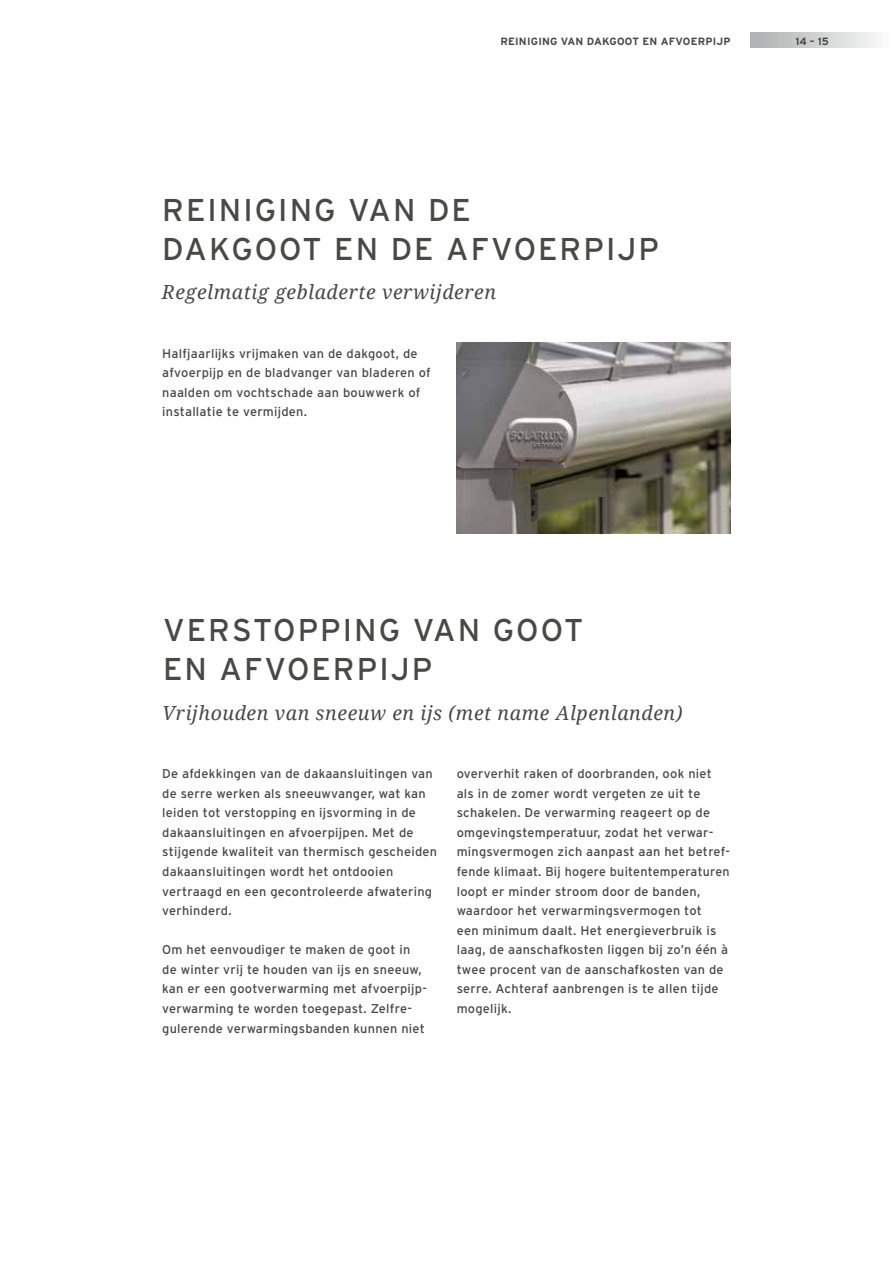
<style>
.page{position:relative;width:893px;height:1263px;background:#fff}
.page>*{position:absolute;margin:0;border:0;box-sizing:border-box;transform-origin:0 0}
.t1{font:31.5px/39.2px "Interstate";letter-spacing:.065em;color:#484847}
.t2{font:italic 19.5px "Droid Serif";letter-spacing:.03em;color:#484847}
.t3{font:12.75px/19.5px "Interstate";letter-spacing:.02em;color:#484847}
.t4{font:700 10.5px "Interstate";letter-spacing:.02em;color:#484847}
</style>
<div class="page">
<img style="left:456px;top:343px;width:275px;height:191px">
<svg style="left:750px;top:33px;width:126px;height:15px;background:#d0d0d0"></svg>
<p class="t4" style="left:500px;top:35px;width:232px">REINIGING VAN DAKGOOT EN AFVOERPIJP</p>
<p class="t4" style="left:795px;top:35px;width:35px">14 – 15</p>
<h1 class="t1" style="left:162px;top:190px;width:498px">REINIGING VAN DE<br>DAKGOOT EN DE AFVOERPIJP</h1>
<h2 class="t2" style="left:162px;top:281px;width:335px">Regelmatig gebladerte verwijderen</h2>
<p class="t3" style="left:162px;top:343px;width:270px">Halfjaarlijks vrijmaken van de dakgoot, de afvoerpijp en de bladvanger van bladeren of naalden om vochtschade aan bouwwerk of installatie te vermijden.</p>
<h1 class="t1" style="left:163px;top:610px;width:422px">VERSTOPPING VAN GOOT<br>EN AFVOERPIJP</h1>
<h2 class="t2" style="left:162px;top:701px;width:522px">Vrijhouden van sneeuw en ijs (met name Alpenlanden)</h2>
<p class="t3" style="left:162px;top:764px;width:276px">De afdekkingen van de dakaansluitingen van de serre werken als sneeuwvanger, wat kan leiden tot verstopping en ijsvorming in de dakaansluitingen en afvoerpijpen. Met de stijgende kwaliteit van thermisch gescheiden dakaansluitingen wordt het ontdooien vertraagd en een gecontroleerde afwatering verhinderd.</p>
<p class="t3" style="left:162px;top:940px;width:266px">Om het eenvoudiger te maken de goot in de winter vrij te houden van ijs en sneeuw, kan er een gootverwarming met afvoerpijp&shy;verwarming te worden toegepast. Zelfre&shy;gulerende verwarmingsbanden kunnen niet</p>
<p class="t3" style="left:457px;top:764px;width:275px">oververhit raken of doorbranden, ook niet als in de zomer wordt vergeten ze uit te schakelen. De verwarming reageert op de omgevingstemperatuur, zodat het verwar&shy;mingsvermogen zich aanpast aan het betref&shy;fende klimaat. Bij hogere buitentemperaturen loopt er minder stroom door de banden, waardoor het verwarmingsvermogen tot<br>een minimum daalt. Het energieverbruik is laag, de aanschafkosten liggen bij zo’n één à twee procent van de aanschafkosten van de serre. Achteraf aanbrengen is te allen tijde mogelijk.</p>
</div>
